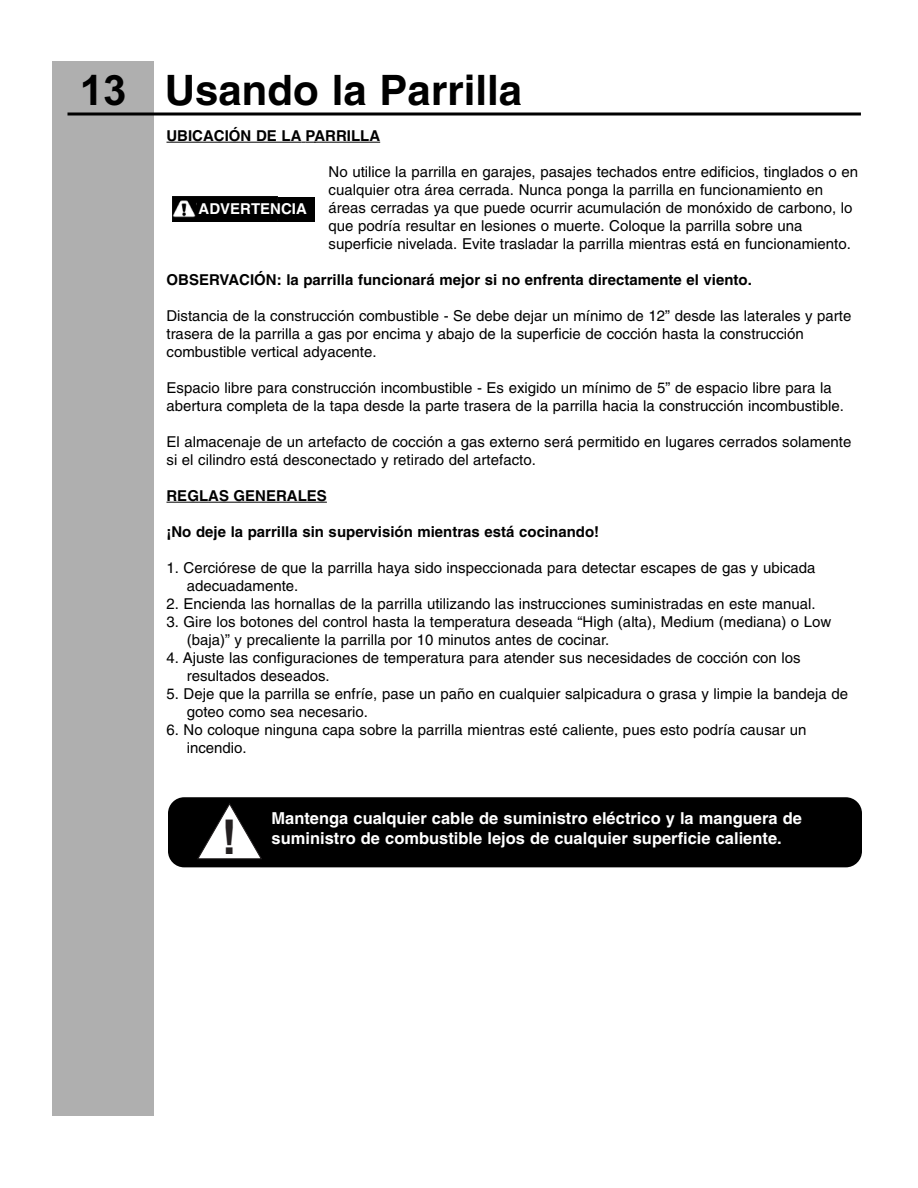
<style>
.page{position:relative;width:918px;height:1188px;background:#fff}
.page>*{position:absolute;margin:0;border:0;box-sizing:border-box;transform-origin:0 0}
.t1{font:700 48.15px "Arial";color:#231f20}
.t2{font:700 42px "Helvetica";color:#000}
.t3{font:700 16.5px/19.8px "Helvetica";color:#fff}
.t4{font:15px/18px "Helvetica";color:#000}
.t5{font:700 15px "Helvetica";color:#000}
.t6{font:700 15px "Helvetica";color:#fff}
.s1{font-family:"Arial"}
</style>
<div class="page">
<hr style="left:166px;top:142px;width:135px;height:1px;background:#000">
<svg style="left:301px;top:142px;width:13px;height:1px"></svg>
<hr style="left:314px;top:142px;width:66px;height:1px;background:#000">
<hr style="left:166px;top:502px;width:161px;height:1px;background:#000">
<div style="left:168px;top:797px;width:694px;height:70px;background:#000;border-radius:16px"></div>
<svg style="left:197px;top:803px;width:65px;height:56px"></svg>
<div style="left:52px;top:62px;width:102px;height:1054px;background:#afafaf"></div>
<svg style="left:68px;top:112px;width:793px;height:4px;background:#3d3d3d"></svg>
<div style="left:172px;top:197px;width:142px;height:24px;background:#000"></div>
<img style="left:173px;top:196px;width:105px;height:24px">
<div style="left:197px;top:201px;width:115px;height:18px;background:#000"></div>
<h2 class="t2" style="left:80px;top:74px;width:444px"><span class="s1">13</span> Usando la Parrilla</h2>
<p class="t5" style="left:166px;top:129px;width:215px">UBICACIÓN DE LA PARRILLA</p>
<p class="t4" style="left:329px;top:164px;width:531px">No utilice la parrilla en garajes, pasajes techados entre edificios, tinglados o en cualquier otra área cerrada. Nunca ponga la parrilla en funcionamiento en áreas cerradas ya que puede ocurrir acumulación de monóxido de carbono, lo que podría resultar en lesiones o muerte. Coloque la parrilla sobre una superficie nivelada. Evite trasladar la parrilla mientras está en funcionamiento.</p>
<p class="t5" style="left:166px;top:273px;width:587px">OBSERVACIÓN: la parrilla funcionará mejor si no enfrenta directamente el viento.</p>
<p class="t4" style="left:166px;top:308px;width:686px">Distancia de la construcción combustible - Se debe dejar un mínimo de 12” desde las laterales y parte trasera de la parrilla a gas por encima y abajo de la superficie de cocción hasta la construcción combustible vertical adyacente.</p>
<p class="t4" style="left:166px;top:380px;width:679px">Espacio libre para construcción incombustible - Es exigido un mínimo de 5” de espacio libre para la abertura completa de la tapa desde la parte trasera de la parrilla hacia la construcción incombustible.</p>
<p class="t4" style="left:166px;top:434px;width:686px">El almacenaje de un artefacto de cocción a gas externo será permitido en lugares cerrados solamente si el cilindro está desconectado y retirado del artefacto.</p>
<p class="t5" style="left:166px;top:489px;width:162px">REGLAS GENERALES</p>
<p class="t5" style="left:166px;top:525px;width:434px">¡No deje la parrilla sin supervisión mientras está cocinando!</p>
<p class="t4" style="left:187px;top:560px;width:630px;text-indent:-20px">1. Cerciórese de que la parrilla haya sido inspeccionada para detectar escapes de gas y ubicada adecuadamente.</p>
<p class="t4" style="left:166px;top:596px;width:651px">2. Encienda las hornallas de la parrilla utilizando las instrucciones suministradas en este manual.</p>
<p class="t4" style="left:187px;top:614px;width:646px;text-indent:-20px">3. Gire los botones del control hasta la temperatura deseada “High (alta), Medium (mediana) o Low (baja)” y precaliente la parrilla por 10 minutos antes de cocinar.</p>
<p class="t4" style="left:187px;top:650px;width:615px;text-indent:-20px">4. Ajuste las configuraciones de temperatura para atender sus necesidades de cocción con los resultados deseados.</p>
<p class="t4" style="left:187px;top:686px;width:663px;text-indent:-20px">5. Deje que la parrilla se enfríe, pase un paño en cualquier salpicadura o grasa y limpie la bandeja de goteo como sea necesario.</p>
<p class="t4" style="left:187px;top:722px;width:621px;text-indent:-20px">6. No coloque ninguna capa sobre la parrilla mientras esté caliente, pues esto podría causar un incendio.</p>
<p class="t6" style="left:199px;top:202px;width:110px">ADVERTENCIA</p>
<h1 class="t1" style="left:222px;top:809px;width:18px">!</h1>
<p class="t3" style="left:272px;top:810px;width:532px">Mantenga cualquier cable de suministro eléctrico y la manguera de suministro de combustible lejos de cualquier superficie caliente.</p>
</div>
